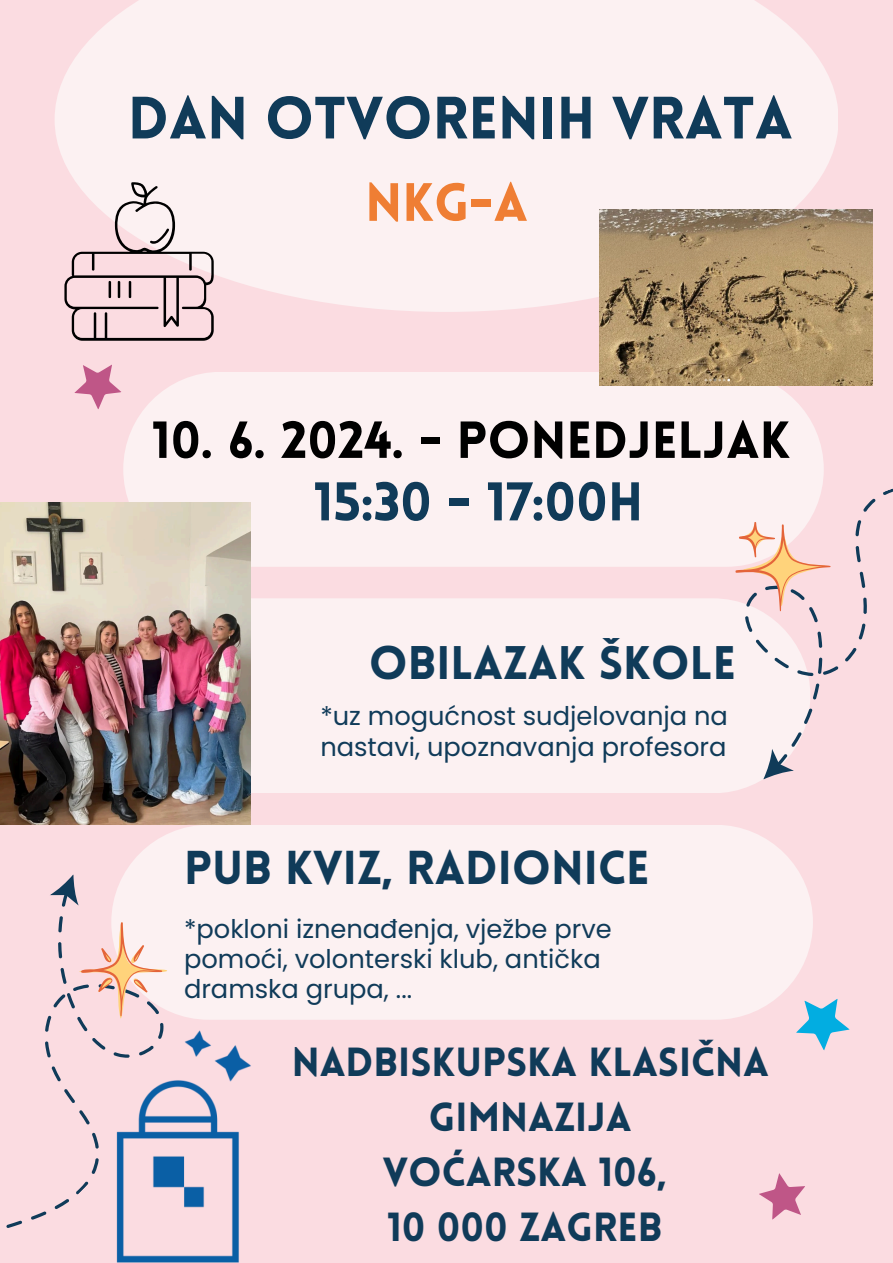
<style>
.page{position:relative;width:893px;height:1263px;background:#fbdce1}
.page>*{position:absolute;margin:0;border:0;box-sizing:border-box;transform-origin:0 0}
.t1{font:900 58.35px "Lovelo";color:#103b59}
.t2{font:900 53.25px "Lovelo";color:#103b59}
.t3{font:900 52.72px "Lovelo";color:#ef7e34}
.t4{font:900 51px "Lovelo";color:#000}
.t5{font:900 46.42px "Lovelo";color:#103b59}
.t6{font:900 46.05px "Lovelo";color:#103b59}
.t7{font:900 39.75px/55.1px "Lovelo";color:#103b59;text-align:center}
.t8{font:25.72px/30.4px "Poppins";color:#103b59}
</style>
<div class="page">
<div style="left:123px;top:372px;width:701px;height:195px;background:#fcf1f2;border-radius:97px"></div>
<div style="left:111px;top:825px;width:702px;height:195px;background:#fcf1f2;border-radius:97px"></div>
<div style="left:114px;top:598px;width:696px;height:195px;background:#fcf1f2;border-radius:97px"></div>
<div style="left:55px;top:0;width:783px;height:312px;background:#fcf1f2"></div>
<svg style="left:719px;top:425px;width:174px;height:324px"></svg>
<svg style="left:754px;top:744px;width:40px;height:37px"></svg>
<svg style="left:6px;top:890px;width:171px;height:338px"></svg>
<svg style="left:50px;top:874px;width:42px;height:41px"></svg>
<svg style="left:790px;top:984px;width:60px;height:67px"></svg>
<svg style="left:74px;top:364px;width:48px;height:45px"></svg>
<svg style="left:759px;top:1173px;width:46px;height:47px"></svg>
<img style="left:52px;top:1015px;width:199px;height:248px">
<img style="left:599px;top:209px;width:273px;height:177px">
<svg style="left:64px;top:182px;width:150px;height:159px"></svg>
<svg style="left:735px;top:522px;width:95px;height:89px"></svg>
<svg style="left:79px;top:922px;width:88px;height:96px"></svg>
<img style="left:0;top:503px;width:251px;height:322px">
<p class="t1" style="left:128px;top:95px;width:666px">DAN OTVORENIH VRATA</p>
<p class="t3" style="left:365px;top:181px;width:164px">NKG-A</p>
<p class="t4" style="left:152px;top:420px;width:640px">10. 6. 2024. - PONEDJELJAK</p>
<h2 class="t2" style="left:313px;top:480px;width:331px">15:30 - 17:00H</h2>
<h2 class="t6" style="left:369px;top:644px;width:368px">OBILAZAK ŠKOLE</h2>
<p class="t8" style="left:320px;top:701px;width:409px">*uz mogućnost sudjelovanja na nastavi, upoznavanja profesora</p>
<h1 class="t5" style="left:184px;top:849px;width:467px">PUB KVIZ, RADIONICE</h1>
<p class="t8" style="left:184px;top:913px;width:429px">*pokloni iznenađenja, vježbe prve pomoći, volonterski klub, antička dramska grupa, ...</p>
<p class="t7" style="left:292px;top:1038px;width:479px">NADBISKUPSKA KLASIČNA<br>GIMNAZIJA<br>VOĆARSKA 106,<br>10 000 ZAGREB</p>
</div>
